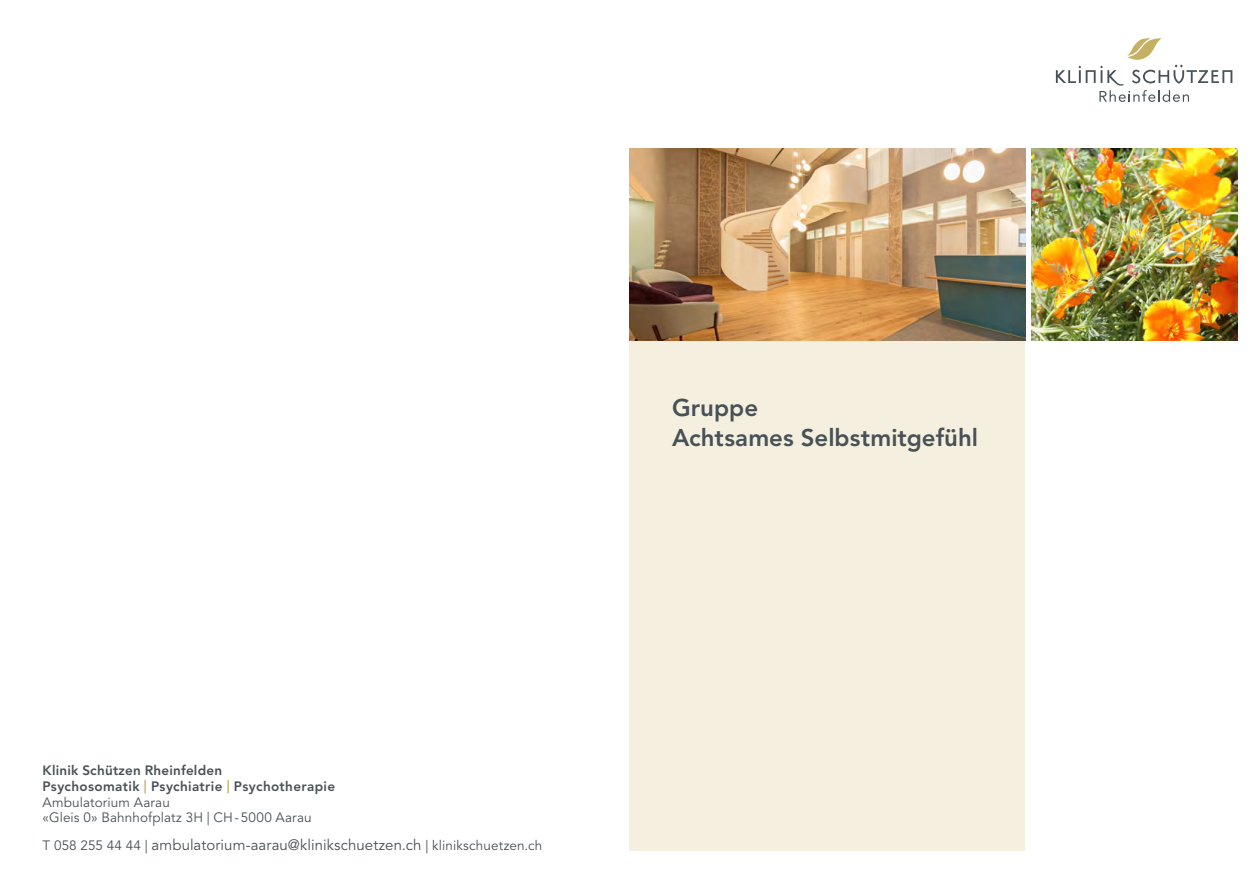
<style>
.page{position:relative;width:1259px;height:893px;background:#fff}
.page>*{position:absolute;margin:0;border:0;box-sizing:border-box;transform-origin:0 0}
.t1{font:800 24px/30px "Avenir LT Std";color:#485156}
.t2{font:15px "Avenir LT Std";letter-spacing:.005em;color:#485156}
.t3{font:800 13.5px/15.8px "Avenir LT Std";letter-spacing:.025em;color:#485156}
.s1{color:#c5b064}
.s2{font-weight:400}
.s3{font-size:13.5px}
</style>
<div class="page">
<div style="left:629px;top:340px;width:396px;height:510px;background:#f5efdf"></div>
<svg style="left:1056px;top:38px;width:176px;height:64px"></svg>
<img style="left:1031px;top:149px;width:206px;height:191px">
<img style="left:629px;top:149px;width:396px;height:191px">
<p class="t3" style="left:43px;top:763px;width:294px">Klinik Schützen Rheinfelden<br>Psychosomatik <span class="s1">|</span> Psychiatrie <span class="s1">|</span> Psychotherapie <span class="s2">Ambulatorium Aarau<br>«Gleis 0» Bahnhofplatz 3H | CH-5000 Aarau</span></p>
<p class="t2" style="left:43px;top:837px;width:501px"><span class="s3">T 058 255 44 44 |</span> ambulatorium-aarau@klinikschuetzen.ch <span class="s3">| klinikschuetzen.ch</span></p>
<h1 class="t1" style="left:672px;top:393px;width:308px">Gruppe<br>Achtsames Selbstmitgefühl</h1>
</div>
